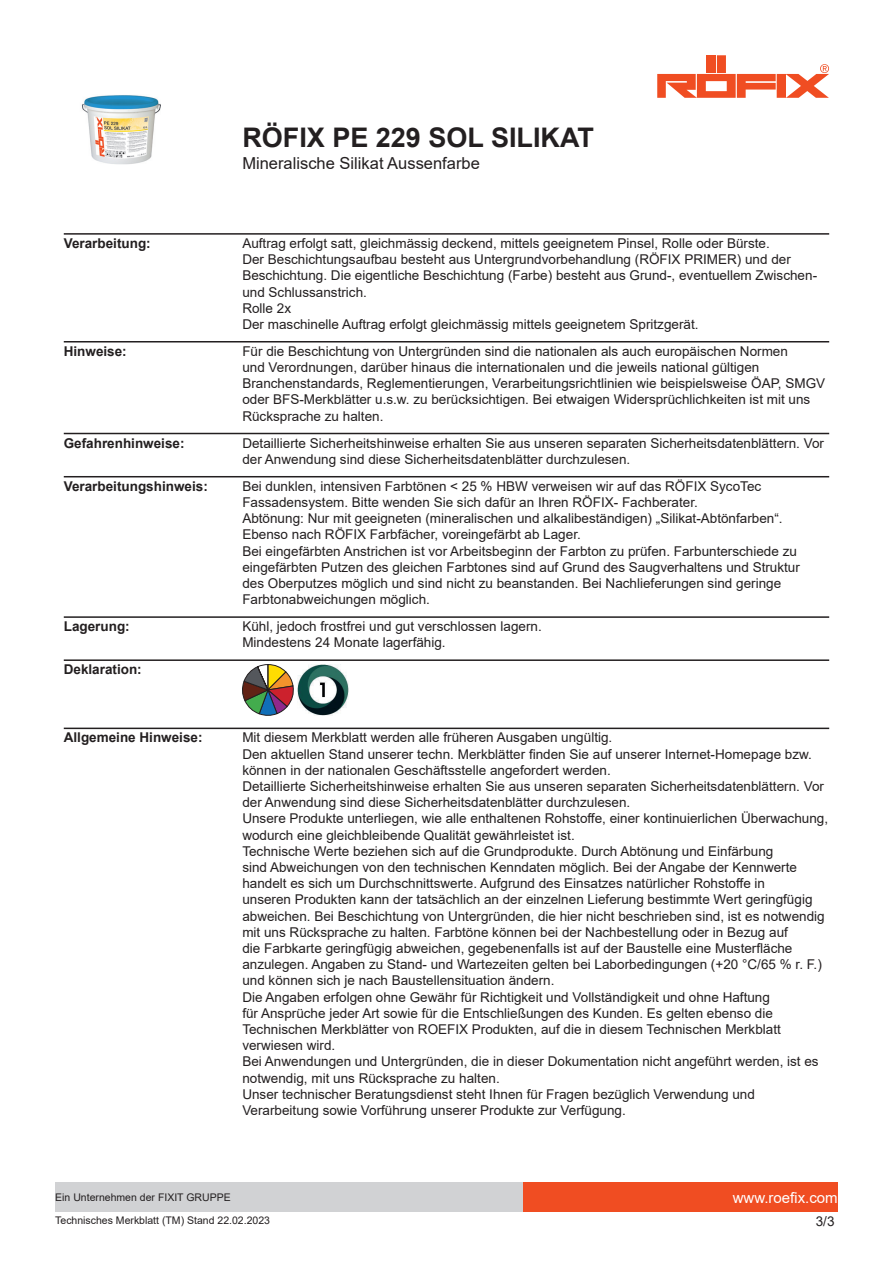
<style>
.page{position:relative;width:893px;height:1263px;background:#fff}
.page>*{position:absolute;margin:0;border:0;box-sizing:border-box;transform-origin:0 0}
.t1{font:700 27px "Arial";color:#231f20}
.t2{font:16.5px "Arial";color:#231f20}
.t3{font:15px "Arial";color:#fff}
.t4{font:13.5px/16.2px "Arial";color:#231f20}
.t5{font:700 13.5px "Arial";color:#231f20}
.t6{font:10.5px "Arial";color:#231f20}
</style>
<div class="page">
<img style="left:82px;top:95px;width:79px;height:70px">
<div style="left:717px;top:55px;width:9px;height:18px;background:#f04d22"></div>
<div style="left:707px;top:55px;width:9px;height:18px;background:#f04d22"></div>
<svg style="left:657px;top:64px;width:172px;height:34px"></svg>
<div style="left:523px;top:1182px;width:315px;height:30px;background:#f04d22"></div>
<div style="left:55px;top:1182px;width:468px;height:30px;background:#d1d2d4"></div>
<hr style="left:64px;top:233px;width:765px;height:2px;background:#231f20">
<hr style="left:64px;top:341px;width:765px;height:1px;background:#231f20">
<hr style="left:64px;top:433px;width:765px;height:1px;background:#231f20">
<hr style="left:64px;top:476px;width:765px;height:1px;background:#231f20">
<hr style="left:64px;top:616px;width:765px;height:2px;background:#231f20">
<hr style="left:64px;top:659px;width:765px;height:2px;background:#231f20">
<svg style="left:242px;top:664px;width:51px;height:51px"></svg>
<img style="left:297px;top:664px;width:51px;height:51px">
<hr style="left:64px;top:728px;width:765px;height:1px;background:#231f20">
<h1 class="t1" style="left:242px;top:119px;width:353px">RÖFIX PE 229 SOL SILIKAT</h1>
<p class="t2" style="left:242px;top:152px;width:239px">Mineralische Silikat Aussenfarbe</p>
<p class="t5" style="left:64px;top:234px;width:89px">Verarbeitung:</p>
<p class="t4" style="left:242px;top:235px;width:576px">Auftrag erfolgt satt, gleichmässig deckend, mittels geeignetem Pinsel, Rolle oder Bürste.<br>Der Beschichtungsaufbau besteht aus Untergrundvorbehandlung (RÖFIX PRIMER) und der Beschichtung. Die eigentliche Beschichtung (Farbe) besteht aus Grund-, eventuellem Zwischen&shy;und Schlussanstrich.<br>Rolle 2x<br>Der maschinelle Auftrag erfolgt gleichmässig mittels geeignetem Spritzgerät.</p>
<p class="t5" style="left:64px;top:342px;width:65px">Hinweise:</p>
<p class="t4" style="left:242px;top:343px;width:584px">Für die Beschichtung von Untergründen sind die nationalen als auch europäischen Normen<br>und Verordnungen, darüber hinaus die internationalen und die jeweils national gültigen Branchenstandards, Reglementierungen, Verarbeitungsrichtlinien wie beispielsweise ÖAP, SMGV oder BFS-Merkblätter u.s.w. zu berücksichtigen. Bei etwaigen Widersprüchlichkeiten ist mit uns Rücksprache zu halten.</p>
<p class="t5" style="left:64px;top:433px;width:122px">Gefahrenhinweise:</p>
<p class="t4" style="left:242px;top:435px;width:583px">Detaillierte Sicherheitshinweise erhalten Sie aus unseren separaten Sicherheitsdatenblättern. Vor der Anwendung sind diese Sicherheitsdatenblätter durchzulesen.</p>
<p class="t5" style="left:64px;top:476px;width:146px">Verarbeitungshinweis:</p>
<p class="t4" style="left:242px;top:478px;width:559px">Bei dunklen, intensiven Farbtönen &lt; 25 % HBW verweisen wir auf das RÖFIX SycoTec Fassadensystem. Bitte wenden Sie sich dafür an Ihren RÖFIX- Fachberater.<br>Abtönung: Nur mit geeigneten (mineralischen und alkalibeständigen) „Silikat-Abtönfarben“.<br>Ebenso nach RÖFIX Farbfächer, voreingefärbt ab Lager.<br>Bei eingefärbten Anstrichen ist vor Arbeitsbeginn der Farbton zu prüfen. Farbunterschiede zu eingefärbten Putzen des gleichen Farbtones sind auf Grund des Saugverhaltens und Struktur des Oberputzes möglich und sind nicht zu beanstanden. Bei Nachlieferungen sind geringe Farbtonabweichungen möglich.</p>
<p class="t5" style="left:64px;top:617px;width:68px">Lagerung:</p>
<p class="t4" style="left:242px;top:618px;width:301px">Kühl, jedoch frostfrei und gut verschlossen lagern.<br>Mindestens 24 Monate lagerfähig.</p>
<p class="t5" style="left:64px;top:660px;width:80px">Deklaration:</p>
<p class="t5" style="left:64px;top:728px;width:140px">Allgemeine Hinweise:</p>
<p class="t4" style="left:242px;top:729px;width:587px">Mit diesem Merkblatt werden alle früheren Ausgaben ungültig.<br>Den aktuellen Stand unserer techn. Merkblätter finden Sie auf unserer Internet-Homepage bzw. können in der nationalen Geschäftsstelle angefordert werden.<br>Detaillierte Sicherheitshinweise erhalten Sie aus unseren separaten Sicherheitsdatenblättern. Vor der Anwendung sind diese Sicherheitsdatenblätter durchzulesen.<br>Unsere Produkte unterliegen, wie alle enthaltenen Rohstoffe, einer kontinuierlichen Überwachung, wodurch eine gleichbleibende Qualität gewährleistet ist.<br>Technische Werte beziehen sich auf die Grundprodukte. Durch Abtönung und Einfärbung<br>sind Abweichungen von den technischen Kenndaten möglich. Bei der Angabe der Kennwerte handelt es sich um Durchschnittswerte. Aufgrund des Einsatzes natürlicher Rohstoffe in<br>unseren Produkten kann der tatsächlich an der einzelnen Lieferung bestimmte Wert geringfügig abweichen. Bei Beschichtung von Untergründen, die hier nicht beschrieben sind, ist es notwendig mit uns Rücksprache zu halten. Farbtöne können bei der Nachbestellung oder in Bezug auf<br>die Farbkarte geringfügig abweichen, gegebenenfalls ist auf der Baustelle eine Musterfläche anzulegen. Angaben zu Stand- und Wartezeiten gelten bei Laborbedingungen (+20 °C/65 % r. F.) und können sich je nach Baustellensituation ändern.<br>Die Angaben erfolgen ohne Gewähr für Richtigkeit und Vollständigkeit und ohne Haftung<br>für Ansprüche jeder Art sowie für die Entschließungen des Kunden. Es gelten ebenso die Technischen Merkblätter von ROEFIX Produkten, auf die in diesem Technischen Merkblatt verwiesen wird.<br>Bei Anwendungen und Untergründen, die in dieser Dokumentation nicht angeführt werden, ist es notwendig, mit uns Rücksprache zu halten.<br>Unser technischer Beratungsdienst steht Ihnen für Fragen bezüglich Verwendung und Verarbeitung sowie Vorführung unserer Produkte zur Verfügung.</p>
<p class="t6" style="left:55px;top:1190px;width:177px">Ein Unternehmen der FIXIT GRUPPE</p>
<p class="t3" style="left:733px;top:1187px;width:107px">www.roefix.com</p>
<p class="t6" style="left:55px;top:1213px;width:216px">Technisches Merkblatt (TM) Stand 22.02.2023</p>
<p class="t4" style="left:816px;top:1213px;width:20px">3/3</p>
</div>
